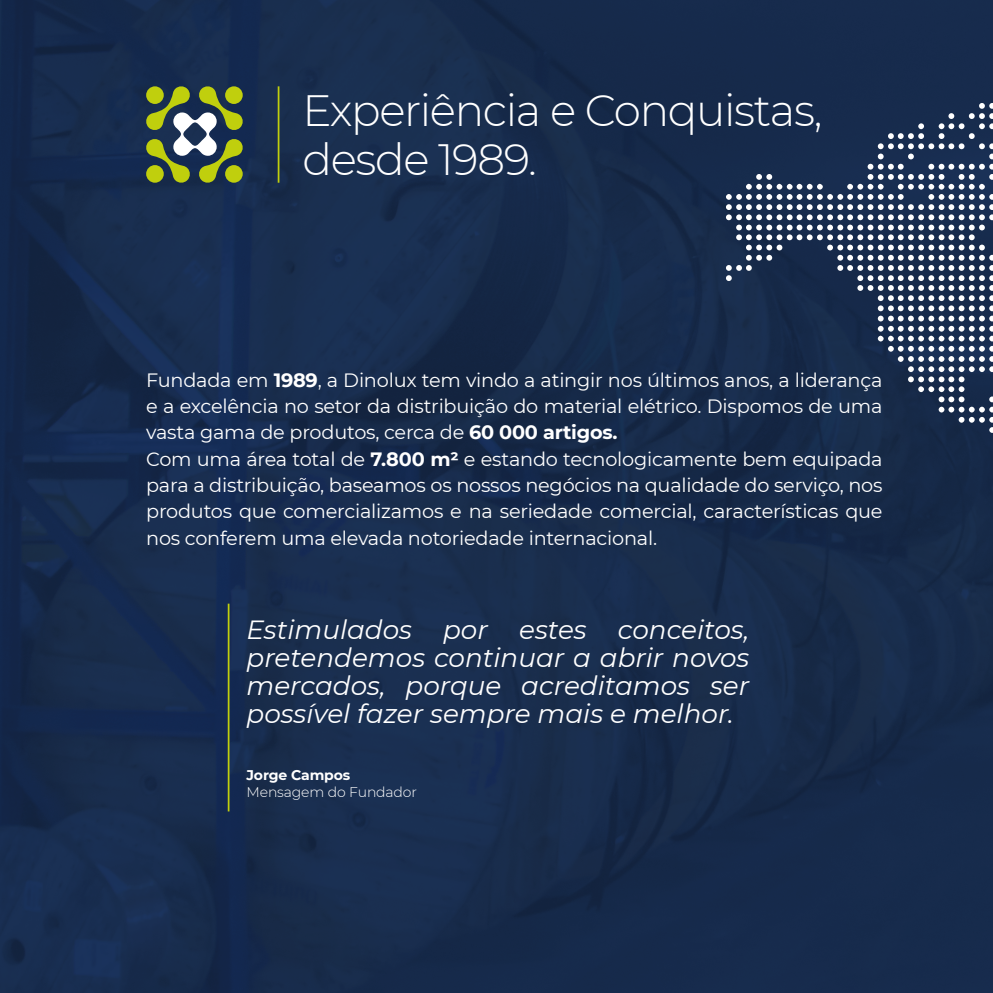
<style>
.page{position:relative;width:993px;height:993px;background:#fff}
.page>*{position:absolute;margin:0;border:0;box-sizing:border-box;transform-origin:0 0}
.t1{font:300 43.75px/49px "Montserrat";letter-spacing:-.03em;color:#fff}
.t2{font:italic 26.25px/28px "Montserrat";color:#fff;text-align:justify}
.t3{font:19.25px/26.2px "Montserrat";letter-spacing:-.01em;color:#fff}
.t4{font:300 14px "Montserrat";letter-spacing:-.01em;color:#fff}
.t5{font:700 14px "Montserrat";letter-spacing:-.01em;color:#fff}
.s1{font-weight:700}
</style>
<div class="page">
<img style="left:0;top:0;width:992px;height:992px">
<svg style="left:725px;top:103px;width:267px;height:330px;background:#324460"></svg>
<hr style="left:277px;top:86px;width:2px;height:97px;background:#c0cf0d">
<hr style="left:228px;top:603px;width:1px;height:208px;background:#c0cf0d">
<svg style="left:145px;top:85px;width:98px;height:98px;background:#6c7d4c"></svg>
<img style="left:0;top:84px;width:53px;height:712px">
<h1 class="t1" style="left:302px;top:85px;width:521px">Experiência e Conquistas, desde 1989.</h1>
<p class="t3" style="left:146px;top:366px;width:737px">Fundada em <span class="s1">1989</span>, a Dinolux tem vindo a atingir nos últimos anos, a liderança e a excelência no setor da distribuição do material elétrico. Dispomos de uma vasta gama de produtos, cerca de <span class="s1">60 000 artigos.<br></span>Com uma área total de <span class="s1">7.800 m2</span> e estando tecnologicamente bem equipada para a distribuição, baseamos os nossos negócios na qualidade do serviço, nos produtos que comercializamos e na seriedade comercial, características que nos conferem uma elevada notoriedade internacional.</p>
<h2 class="t2" style="left:246px;top:614px;width:504px">Estimulados por estes conceitos, pretendemos continuar a abrir novos mercados, porque acreditamos ser possível fazer sempre mais e melhor.</h2>
<p class="t5" style="left:246px;top:765px;width:105px">Jorge Campos</p>
<p class="t4" style="left:246px;top:782px;width:172px">Mensagem do Fundador</p>
</div>
